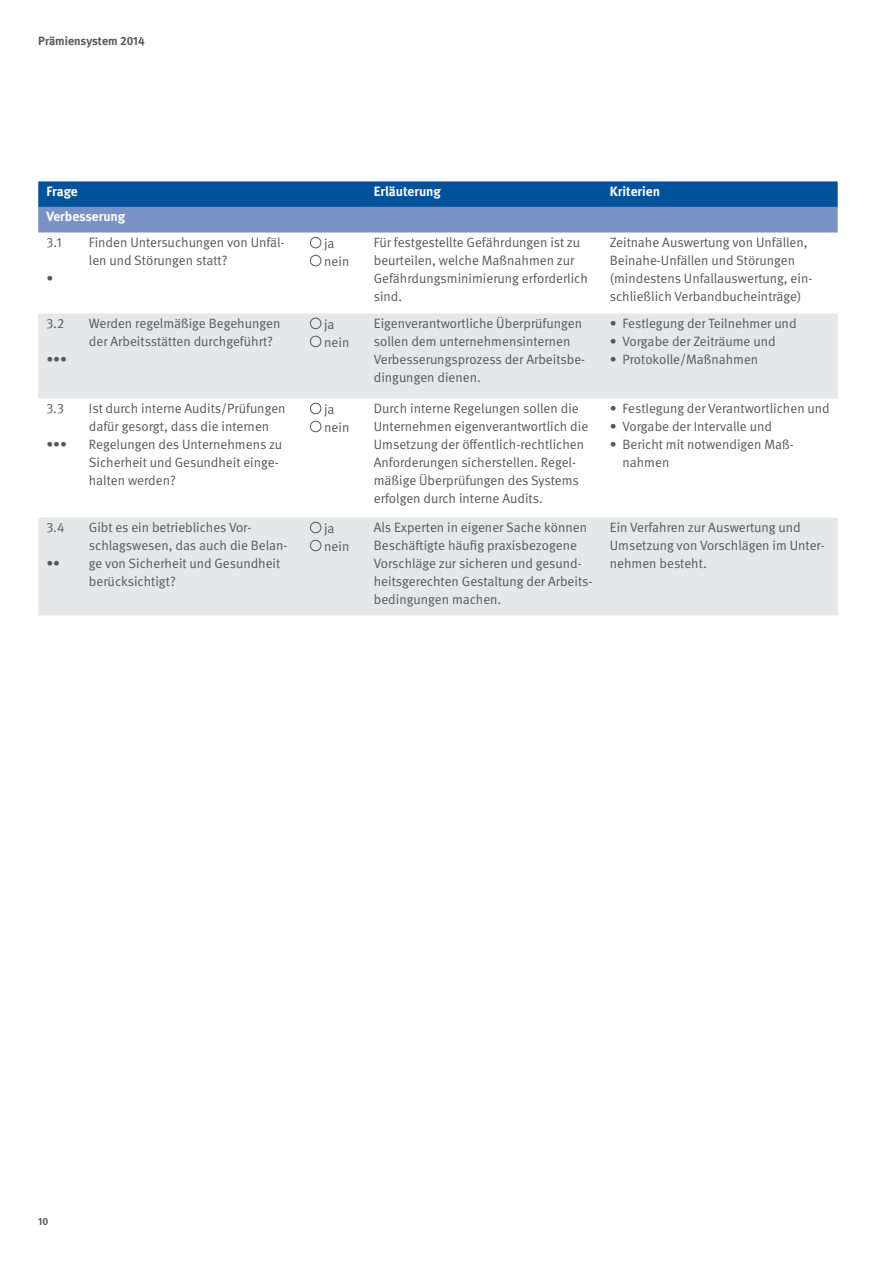
<style>
.page{position:relative;width:893px;height:1263px;background:#fff}
.page>*{position:absolute;margin:0;border:0;box-sizing:border-box;transform-origin:0 0}
.t1{font:13.5px/18px "DGUV Meta";color:#57585a}
.t2{font:700 13.5px "DGUV Meta";color:#fff}
.t3{font:700 12px "DGUV Meta";color:#57585a}
.t4{font:700 10.5px "DGUV Meta";color:#57585a}
</style>
<div class="page">
<svg style="left:38px;top:181px;width:800px;height:52px;background:#4274b1"></svg>
<svg style="left:38px;top:313px;width:800px;height:302px;fill:#e6e7e9"></svg>
<div style="left:310px;top:237px;width:11px;height:11px;border:1px solid #57585a;border-radius:50%"></div>
<div style="left:310px;top:255px;width:11px;height:11px;border:1px solid #57585a;border-radius:50%"></div>
<div style="left:310px;top:318px;width:11px;height:11px;border:1px solid #57585a;border-radius:50%"></div>
<div style="left:310px;top:336px;width:11px;height:11px;border:1px solid #57585a;border-radius:50%"></div>
<div style="left:310px;top:403px;width:11px;height:11px;border:1px solid #57585a;border-radius:50%"></div>
<div style="left:310px;top:421px;width:11px;height:11px;border:1px solid #57585a;border-radius:50%"></div>
<div style="left:310px;top:522px;width:11px;height:11px;border:1px solid #57585a;border-radius:50%"></div>
<div style="left:310px;top:540px;width:11px;height:11px;border:1px solid #57585a;border-radius:50%"></div>
<p class="t3" style="left:38px;top:34px;width:108px">Prämiensystem 2014</p>
<p class="t2" style="left:46px;top:183px;width:33px">Frage</p>
<p class="t2" style="left:374px;top:183px;width:69px">Erläuterung</p>
<p class="t2" style="left:610px;top:183px;width:52px">Kriterien</p>
<p class="t2" style="left:46px;top:209px;width:81px">Verbesserung</p>
<p class="t1" style="left:46px;top:234px;width:17px">3.1</p>
<p class="t1" style="left:46px;top:270px;width:8px">•</p>
<p class="t1" style="left:89px;top:234px;width:197px">Finden Untersuchungen von Unfäl&shy;len und Störungen statt?</p>
<p class="t1" style="left:324px;top:235px;width:27px">ja nein</p>
<p class="t1" style="left:374px;top:234px;width:216px">Für festgestellte Gefährdungen ist zu beurteilen, welche Maßnahmen zur<br>Gefährdungsminimierung erforderlich sind.</p>
<p class="t1" style="left:610px;top:234px;width:204px">Zeitnahe Auswertung von Unfällen, Beinahe-Unfällen und Störungen (mindestens Unfallauswertung, ein&shy;schließlich Verbandbucheinträge)</p>
<p class="t1" style="left:46px;top:315px;width:19px">3.2</p>
<p class="t1" style="left:46px;top:351px;width:22px">•••</p>
<p class="t1" style="left:46px;top:400px;width:19px">3.3</p>
<p class="t1" style="left:46px;top:436px;width:22px">•••</p>
<p class="t1" style="left:46px;top:519px;width:20px">3.4</p>
<p class="t1" style="left:46px;top:555px;width:15px">••</p>
<p class="t1" style="left:89px;top:315px;width:193px">Werden regelmäßige Begehungen der Arbeitsstätten durchgeführt?</p>
<p class="t1" style="left:324px;top:316px;width:27px">ja nein</p>
<p class="t1" style="left:374px;top:315px;width:213px">Eigenverantwortliche Überprüfungen sollen dem unternehmensinternen<br>Verbesserungsprozess der Arbeitsbe&shy;dingungen dienen.</p>
<p class="t1" style="left:610px;top:315px;width:188px">• Festlegung der Teilnehmer und</p>
<p class="t1" style="left:610px;top:333px;width:167px">• Vorgabe der Zeiträume und</p>
<p class="t1" style="left:610px;top:351px;width:150px">• Protokolle/Maßnahmen</p>
<p class="t1" style="left:89px;top:400px;width:198px">Ist durch interne Audits/Prüfungen dafür gesorgt, dass die internen<br>Regelungen des Unternehmens zu<br>Sicherheit und Gesundheit einge&shy;halten werden?</p>
<p class="t1" style="left:324px;top:401px;width:27px">ja nein</p>
<p class="t1" style="left:374px;top:400px;width:216px">Durch interne Regelungen sollen die Unternehmen eigenverantwortlich die Umsetzung der öffentlich-rechtlichen Anforderungen sicherstellen. Regel&shy;mäßige Überprüfungen des Systems erfolgen durch interne Audits.</p>
<p class="t1" style="left:610px;top:400px;width:221px">• Festlegung der Verantwortlichen und</p>
<p class="t1" style="left:610px;top:418px;width:164px">• Vorgabe der Intervalle und</p>
<p class="t1" style="left:623px;top:436px;width:173px;text-indent:-13px">• Bericht mit notwendigen Maß&shy;nahmen</p>
<p class="t1" style="left:89px;top:519px;width:200px">Gibt es ein betriebliches Vor&shy;schlagswesen, das auch die Belan&shy;ge von Sicherheit und Gesundheit berücksichtigt?</p>
<p class="t1" style="left:324px;top:520px;width:27px">ja nein</p>
<p class="t1" style="left:374px;top:519px;width:220px">Als Experten in eigener Sache können Beschäftigte häufig praxisbezogene Vorschläge zur sicheren und gesund&shy;heitsgerechten Gestaltung der Arbeits&shy;bedingungen machen.</p>
<p class="t1" style="left:610px;top:519px;width:216px">Ein Verfahren zur Auswertung und<br>Umsetzung von Vorschlägen im Unter&shy;nehmen besteht.</p>
<p class="t4" style="left:38px;top:1215px;width:12px">10</p>
</div>
